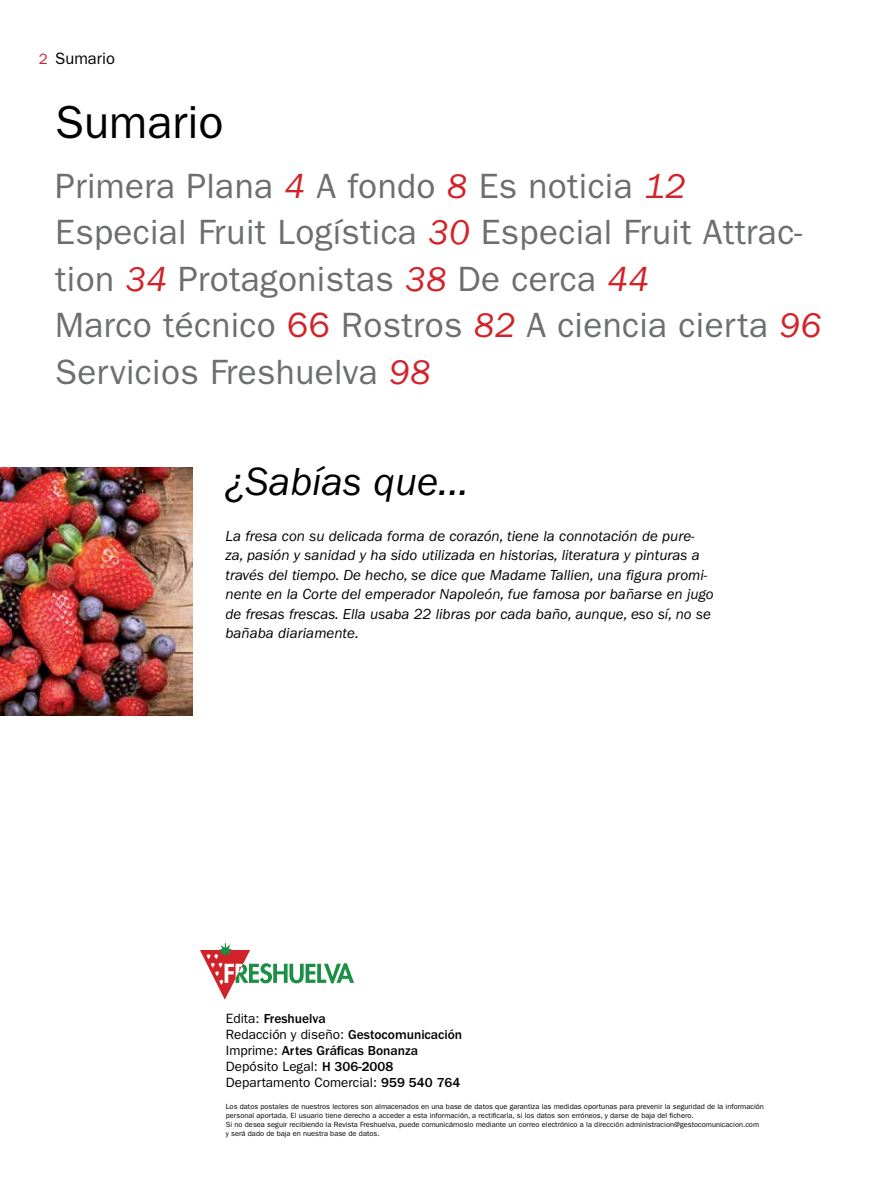
<style>
.page{position:relative;width:893px;height:1191px;background:#fff}
.page>*{position:absolute;margin:0;border:0;box-sizing:border-box;transform-origin:0 0}
.t1{font:46.5px "ITC Franklin Gothic Std";color:#000}
.t2{font:italic 40.5px "ITC Franklin Gothic Std";color:#000}
.t3{font:35.25px/46.5px "ITC Franklin Gothic Std";letter-spacing:.01em;color:#6d6e71}
.t4{font:16.5px "ITC Franklin Gothic Std";color:#000}
.t5{font:italic 15px/19.5px "ITC Franklin Gothic Std";color:#000}
.t6{font:15px "ITC Franklin Gothic Std";color:#d2232a}
.t7{font:13.5px/16.2px "ITC Franklin Gothic Std";color:#000}
.t8{font:7.5px/9px "ITC Franklin Gothic Std";color:#000}
.s1{font-style:italic;color:#d2232a}
.s2{color:#d2232a}
.s3{font-weight:500}
</style>
<div class="page">
<svg style="left:200px;top:943px;width:154px;height:57px"></svg>
<img style="left:0;top:467px;width:193px;height:248px">
<h3 class="t6" style="left:39px;top:51px;width:10px">2</h3>
<h3 class="t4" style="left:55px;top:49px;width:61px">Sumario</h3>
<h1 class="t1" style="left:55px;top:96px;width:170px">Sumario</h1>
<h3 class="t3" style="left:55px;top:163px;width:767px">Primera Plana <span class="s1">4</span> A fondo <span class="s1">8</span> Es noticia <span class="s1">12<br></span>Especial Fruit Logística <span class="s1">30</span> Especial Fruit Attrac&shy;tion <span class="s1">34</span> Protagonistas <span class="s1">38</span> De cerca <span class="s1">44<br></span>Marco técnico <span class="s2">66</span> Rostros <span class="s1">82</span> A ciencia cierta <span class="s1">96<br></span>Servicios Freshuelva <span class="s1">98</span></h3>
<h2 class="t2" style="left:225px;top:459px;width:245px">¿Sabías que...</h2>
<p class="t5" style="left:225px;top:526px;width:490px">La fresa con su delicada forma de corazón, tiene la connotación de pure&shy;za, pasión y sanidad y ha sido utilizada en historias, literatura y pinturas a través del tiempo. De hecho, se dice que Madame Tallien, una figura promi&shy;nente en la Corte del emperador Napoleón, fue famosa por bañarse en jugo de fresas frescas. Ella usaba 22 libras por cada baño, aunque, eso sí, no se bañaba diariamente.</p>
<h3 class="t7" style="left:226px;top:1010px;width:238px">Edita: <span class="s3">Freshuelva<br></span>Redacción y diseño: <span class="s3">Gestocomunicación<br></span>Imprime: <span class="s3">Artes Gráficas Bonanza<br></span>Depósito Legal: <span class="s3">H 306-2008<br></span>Departamento Comercial: <span class="s3">959 540 764</span></h3>
<p class="t8" style="left:226px;top:1101px;width:540px">Los datos postales de nuestros lectores son almacenados en una base de datos que garantiza las medidas oportunas para prevenir la seguridad de la información personal aportada. El usuario tiene derecho a acceder a esta información, a rectificarla, si los datos son erróneos, y darse de baja del fichero.<br>Si no desea seguir recibiendo la Revista Freshuelva, puede comunicárnoslo mediante un correo electrónico a la dirección administracion@gestocomunicacion.com y será dado de baja en nuestra base de datos.</p>
</div>
